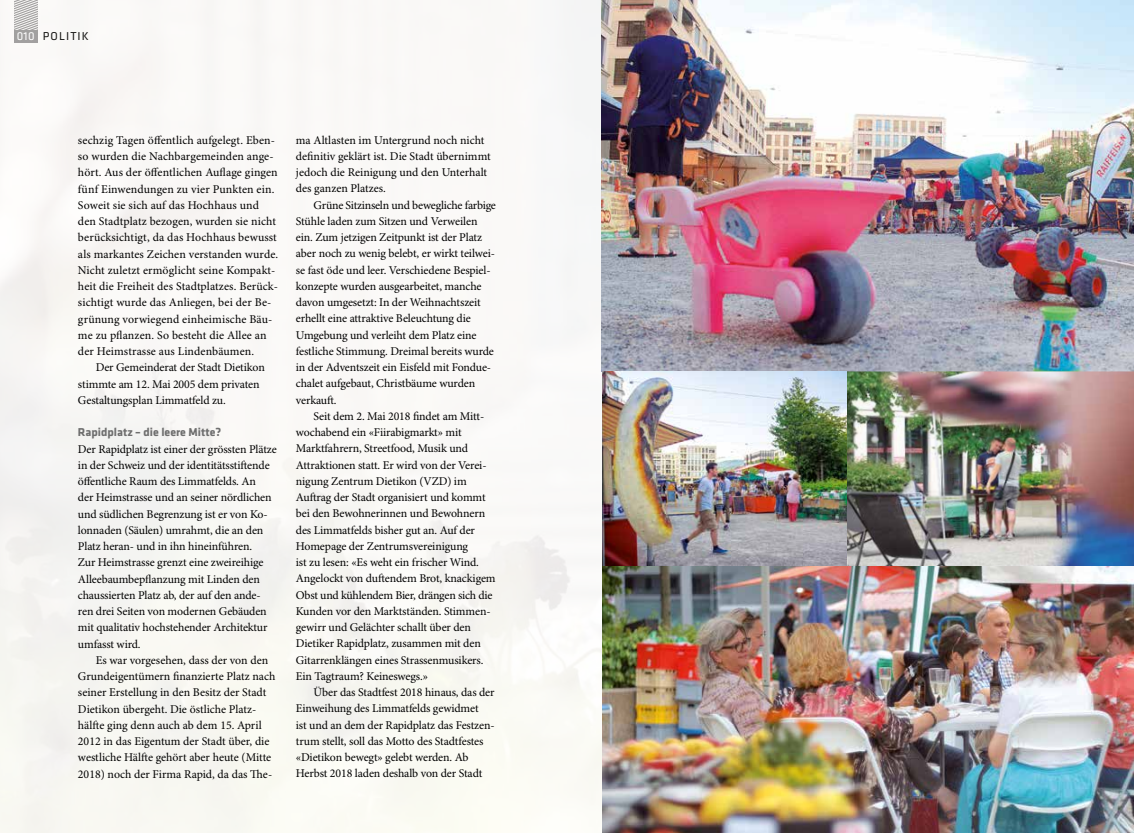
<style>
.page{position:relative;width:1134px;height:833px;background:#fff}
.page>*{position:absolute;margin:0;border:0;box-sizing:border-box;transform-origin:0 0}
.t1{font:11.88px/16.2px "Minion Pro";letter-spacing:-.01em;color:#000}
.t2{font:11.88px/16.2px "Minion Pro";letter-spacing:.01em;color:#000}
.t3{font:700 11.88px "Klavika Basic";color:#6e6e6e}
.t4{font:11.88px "Klavika Basic";letter-spacing:.09em;color:#000}
.s1{color:#fff}
</style>
<div class="page">
<div style="left:0;top:0;width:602px;height:833px;background:#f9f8f6"></div>
<img style="left:602px;top:0;width:532px;height:833px">
<p class="t4" style="left:17px;top:28px;width:74px"><span class="s1">010</span> PoLItIk</p>
<p class="t2" style="left:78px;top:132px;width:202px">sechzig Tagen öffentlich aufgelegt. Eben&shy;so wurden die Nachbargemeinden ange&shy;hört. Aus der öffentlichen Auflage gingen fünf Einwendungen zu vier Punkten ein.<br>Soweit sie sich auf das Hochhaus und den Stadtplatz bezogen, wurden sie nicht berücksichtigt, da das Hochhaus bewusst als markantes Zeichen verstanden wurde.<br>Nicht zuletzt ermöglicht seine Kompakt&shy;heit die Freiheit des Stadtplatzes. Berück&shy;sichtigt wurde das Anliegen, bei der Be&shy;grünung vorwiegend einheimische Bäu&shy;me zu pflanzen. So besteht die Allee an der Heimstrasse aus Lindenbäumen.</p>
<p class="t1" style="left:78px;top:360px;width:188px;text-indent:18px">Der Gemeinderat der Stadt Dietikon stimmte am 12. Mai 2005 dem privaten<br>Gestaltungsplan Limmatfeld zu.</p>
<p class="t3" style="left:78px;top:424px;width:145px">Rapidplatz – die leere Mitte?</p>
<p class="t1" style="left:78px;top:441px;width:200px">Der Rapidplatz ist einer der grössten Plätze in der Schweiz und der identitätsstiftende öffentliche Raum des Limmatfelds. An<br>der Heimstrasse und an seiner nördlichen und südlichen Begrenzung ist er von Ko&shy;lonnaden (Säulen) umrahmt, die an den Platz heran- und in ihn hineinführen.<br>Zur Heimstrasse grenzt eine zweireihige Alleebaumbepflanzung mit Linden den chaussierten Platz ab, der auf den ande&shy;ren drei Seiten von modernen Gebäuden mit qualitativ hochstehender Architektur umfasst wird.</p>
<p class="t1" style="left:78px;top:652px;width:199px;text-indent:18px">Es war vorgesehen, dass der von den Grundeigentümern finanzierte Platz nach seiner Erstellung in den Besitz der Stadt Dietikon übergeht. Die östliche Platz&shy;hälfte ging denn auch ab dem 15. April 2012 in das Eigentum der Stadt über, die westliche Hälfte gehört aber heute (Mitte 2018) noch der Firma Rapid, da das The-</p>
<p class="t1" style="left:296px;top:132px;width:196px">ma Altlasten im Untergrund noch nicht definitiv geklärt ist. Die Stadt übernimmt jedoch die Reinigung und den Unterhalt des ganzen Platzes.</p>
<p class="t1" style="left:296px;top:197px;width:202px;text-indent:18px">Grüne Sitzinseln und bewegliche farbige Stühle laden zum Sitzen und Verweilen ein. Zum jetzigen Zeitpunkt ist der Platz aber noch zu wenig belebt, er wirkt teilwei&shy;se fast öde und leer. Verschiedene Bespiel&shy;konzepte wurden ausgearbeitet, manche davon umgesetzt: In der Weihnachtszeit erhellt eine attraktive Beleuchtung die Umgebung und verleiht dem Platz eine festliche Stimmung. Dreimal bereits wurde in der Adventszeit ein Eisfeld mit Fondue&shy;chalet aufgebaut, Christbäume wurden verkauft.</p>
<p class="t1" style="left:296px;top:408px;width:201px;text-indent:18px">Seit dem 2. Mai 2018 findet am Mitt&shy;wochabend ein «Fiirabigmarkt» mit Marktfahrern, Streetfood, Musik und Attraktionen statt. Er wird von der Verei&shy;nigung Zentrum Dietikon (VZD) im Auftrag der Stadt organisiert und kommt bei den Bewohnerinnen und Bewohnern des Limmatfelds bisher gut an. Auf der Homepage der Zentrumsvereinigung<br>ist zu lesen: «Es weht ein frischer Wind.<br>Angelockt von duftendem Brot, knackigem Obst und kühlendem Bier, drängen sich die Kunden vor den Marktständen. Stimmen&shy;gewirr und Gelächter schallt über den Dietiker Rapidplatz, zusammen mit den Gitarrenklängen eines Strassenmusikers.<br>Ein Tagtraum? Keineswegs.»</p>
<p class="t1" style="left:296px;top:685px;width:200px;text-indent:18px">Über das Stadtfest 2018 hinaus, das der Einweihung des Limmatfelds gewidmet<br>ist und an dem der Rapidplatz das Festzen&shy;trum stellt, soll das Motto des Stadtfestes «Dietikon bewegt» gelebt werden. Ab Herbst 2018 laden deshalb von der Stadt</p>
</div>
